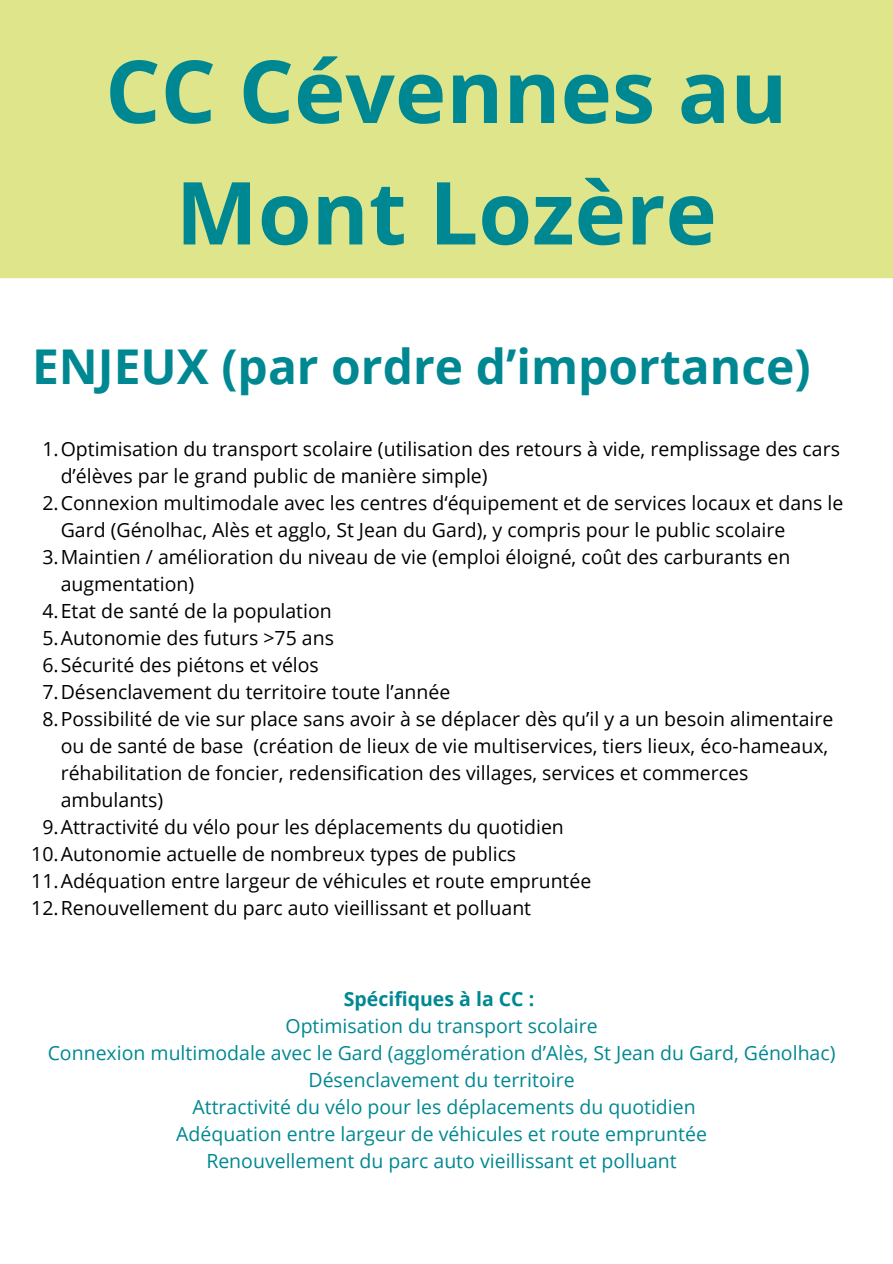
<style>
.page{position:relative;width:893px;height:1264px;background:#fff}
.page>*{position:absolute;margin:0;border:0;box-sizing:border-box;transform-origin:0 0}
.t1{font:700 86.85px/121.4px "Open Sans";color:#008892;text-align:center}
.t2{font:700 48px "Open Sans";color:#008892}
.t3{font:19.5px/27px "Open Sans";color:#000}
.t4{font:19.5px "Open Sans";color:#008892}
.t5{font:700 19.5px "Open Sans";color:#008892}
</style>
<div class="page">
<div style="left:0;top:0;width:892px;height:278px;background:#dee58a"></div>
<p class="t1" style="left:105px;top:29px;width:683px">CC Cévennes au<br>Mont Lozère</p>
<p class="t2" style="left:32px;top:333px;width:780px">ENJEUX (par ordre d’importance)</p>
<p class="t3" style="left:61px;top:435px;width:780px;text-indent:-18px">1.Optimisation du transport scolaire (utilisation des retours à vide, remplissage des cars d’élèves par le grand public de manière simple)</p>
<p class="t3" style="left:61px;top:489px;width:784px;text-indent:-18px">2.Connexion multimodale avec les centres d‘équipement et de services locaux et dans le<br>Gard (Génolhac, Alès et agglo, St Jean du Gard), y compris pour le public scolaire</p>
<p class="t3" style="left:61px;top:543px;width:731px;text-indent:-18px">3.Maintien / amélioration du niveau de vie (emploi éloigné, coût des carburants en augmentation)</p>
<p class="t3" style="left:42px;top:597px;width:291px">4.Etat de santé de la population</p>
<p class="t3" style="left:42px;top:624px;width:293px">5.Autonomie des futurs &gt;75 ans</p>
<p class="t3" style="left:42px;top:651px;width:278px">6.Sécurité des piétons et vélos</p>
<p class="t3" style="left:42px;top:678px;width:409px">7.Désenclavement du territoire toute l’année</p>
<p class="t3" style="left:61px;top:704px;width:774px;text-indent:-18px">8.Possibilité de vie sur place sans avoir à se déplacer dès qu’il y a un besoin alimentaire ou de santé de base (création de lieux de vie multiservices, tiers lieux, éco-hameaux, réhabilitation de foncier, redensification des villages, services et commerces ambulants)</p>
<p class="t3" style="left:42px;top:812px;width:523px">9.Attractivité du vélo pour les déplacements du quotidien</p>
<p class="t3" style="left:31px;top:839px;width:486px">10.Autonomie actuelle de nombreux types de publics</p>
<p class="t3" style="left:31px;top:866px;width:561px">11.Adéquation entre largeur de véhicules et route empruntée</p>
<p class="t3" style="left:31px;top:893px;width:501px">12.Renouvellement du parc auto vieillissant et polluant</p>
<p class="t5" style="left:344px;top:985px;width:192px">Spécifiques à la CC :</p>
<p class="t4" style="left:285px;top:1012px;width:313px">Optimisation du transport scolaire</p>
<p class="t4" style="left:48px;top:1039px;width:789px">Connexion multimodale avec le Gard (agglomération d’Alès, St Jean du Gard, Génolhac)</p>
<p class="t4" style="left:308px;top:1066px;width:267px">Désenclavement du territoire</p>
<p class="t4" style="left:192px;top:1093px;width:504px">Attractivité du vélo pour les déplacements du quotidien</p>
<p class="t4" style="left:176px;top:1120px;width:532px">Adéquation entre largeur de véhicules et route empruntée</p>
<p class="t4" style="left:206px;top:1147px;width:472px">Renouvellement du parc auto vieillissant et polluant</p>
</div>
